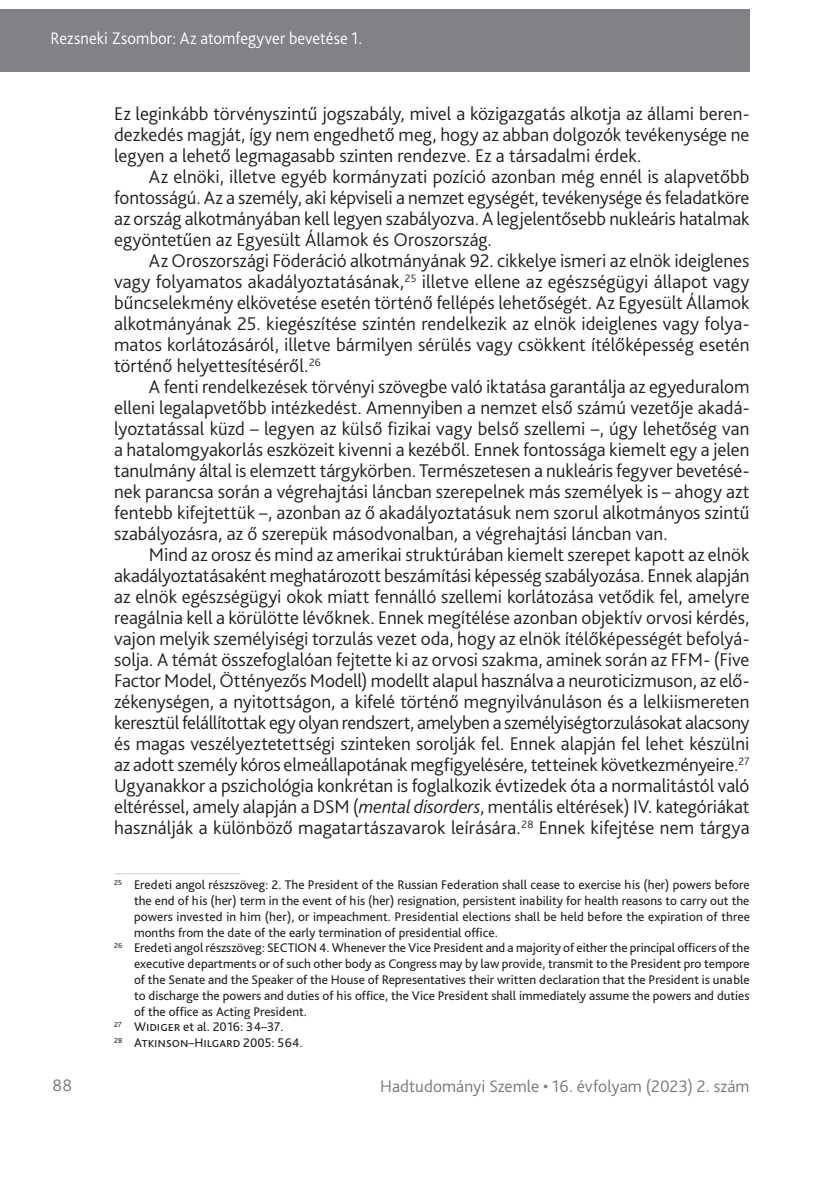
<style>
.page{position:relative;width:834px;height:1181px;background:#fff}
.page>*{position:absolute;margin:0;border:0;box-sizing:border-box;transform-origin:0 0}
._1__Body{font:300 19.25px/21px "Bliss Pro";color:#231f20;text-align:justify}
._2__Body_1st_paragraph{font:300 19.25px/21px "Bliss Pro";color:#231f20;text-align:justify}
.t1{font:300 17.5px "Bliss Pro";letter-spacing:.005em;color:#767a7c}
.t2{font:300 17.5px "Bliss Pro";letter-spacing:.015em;color:#fff;scale:.95 1}
.Lábjegyzet{font:13.12px/15.8px "Bliss Pro";color:#231f20;text-align:justify}
.s1{font-style:italic}
</style>
<div class="page">
<div style="left:0;top:9px;width:749px;height:63px;background:#808285"></div>
<hr style="left:114px;top:873px;width:126px;height:1px;background:#d1d2d4">
<p class="t2" style="left:51px;top:27px;width:329px">Rezsneki Zsombor: Az atomfegyver bevetése 1.</p>
<p class="_2__Body_1st_paragraph" style="left:114px;top:103px;width:636px">Ez leginkább törvényszintű jogszabály, mivel a közigazgatás alkotja az állami beren&shy;dezkedés magját, így nem engedhető meg, hogy az abban dolgozók tevékenysége ne legyen a lehető legmagasabb szinten rendezve. Ez a társadalmi érdek.</p>
<p class="_1__Body" style="left:114px;top:166px;width:636px;text-indent:35px">Az elnöki, illetve egyéb kormányzati pozíció azonban még ennél is alapvetőbb fontosságú. Az a személy, aki képviseli a nemzet egységét, tevékenysége és feladatköre az ország alkotmányában kell legyen szabályozva. A legjelentősebb nukleáris hatalmak egyöntetűen az Egyesült Államok és Oroszország.</p>
<p class="_1__Body" style="left:114px;top:250px;width:637px;text-indent:35px">Az Oroszországi Föderáció alkotmányának 92. cikkelye ismeri az elnök ideiglenes vagy folyamatos akadályoztatásának,<sup>25</sup> illetve ellene az egészségügyi állapot vagy bűncselekmény elkövetése esetén történő fellépés lehetőségét. Az Egyesült Államok alkotmányának 25. kiegészítése szintén rendelkezik az elnök ideiglenes vagy folya&shy;matos korlátozásáról, illetve bármilyen sérülés vagy csökkent ítélőképesség esetén történő helyettesítéséről.<sup>26</sup></p>
<p class="_1__Body" style="left:114px;top:376px;width:636px;text-indent:35px">A fenti rendelkezések törvényi szövegbe való iktatása garantálja az egyeduralom elleni legalapvetőbb intézkedést. Amennyiben a nemzet első számú vezetője akadá&shy;lyoztatással küzd – legyen az külső fizikai vagy belső szellemi –, úgy lehetőség van a hatalomgyakorlás eszközeit kivenni a kezéből. Ennek fontossága kiemelt egy a jelen tanulmány által is elemzett tárgykörben. Természetesen a nukleáris fegyver bevetésé&shy;nek parancsa során a végrehajtási láncban szerepelnek más személyek is – ahogy azt fentebb kifejtettük –, azonban az ő akadályoztatásuk nem szorul alkotmányos szintű szabályozásra, az ő szerepük másodvonalban, a végrehajtási láncban van.</p>
<p class="_1__Body" style="left:114px;top:544px;width:637px;text-indent:35px">Mind az orosz és mind az amerikai struktúrában kiemelt szerepet kapott az elnök akadályoztatásaként meghatározott beszámítási képesség szabályozása. Ennek alapján az elnök egészségügyi okok miatt fennálló szellemi korlátozása vetődik fel, amelyre reagálnia kell a körülötte lévőknek. Ennek megítélése azonban objektív orvosi kérdés, vajon melyik személyiségi torzulás vezet oda, hogy az elnök ítélőképességét befolyá&shy;solja. A témát összefoglalóan fejtette ki az orvosi szakma, aminek során az FFM- (Five Factor Model, Öttényezős Modell) modellt alapul használva a neuroticizmuson, az elő&shy;zékenységen, a nyitottságon, a kifelé történő megnyilvánuláson és a lelkiismereten keresztül felállítottak egy olyan rendszert, amelyben a személyiségtorzulásokat alacsony és magas veszélyeztetettségi szinteken sorolják fel. Ennek alapján fel lehet készülni az adott személy kóros elmeállapotának megfigyelésére, tetteinek következményeire.<sup>27<br></sup>Ugyanakkor a pszichológia konkrétan is foglalkozik évtizedek óta a normalitástól való eltéréssel, amely alapján a DSM (<span class="s1">mental disorders</span>, mentális eltérések) IV. kategóriákat használják a különböző magatartászavarok leírására.<sup>28</sup> Ennek kifejtése nem tárgya</p>
<p class="Lábjegyzet" style="left:134px;top:877px;width:617px;text-indent:-20px"><sup>25</sup> Eredeti angol részszöveg: 2. The President of the Russian Federation shall cease to exercise his (her) powers before the end of his (her) term in the event of his (her) resignation, persistent inability for health reasons to carry out the powers invested in him (her), or impeachment. Presidential elections shall be held before the expiration of three months from the date of the early termination of presidential office.</p>
<p class="Lábjegyzet" style="left:134px;top:940px;width:617px;text-indent:-20px"><sup>26</sup> Eredeti angol részszöveg: SECTION 4. Whenever the Vice President and a majority of either the principal officers of the executive departments or of such other body as Congress may by law provide, transmit to the President pro tempore of the Senate and the Speaker of the House of Representatives their written declaration that the President is unable to discharge the powers and duties of his office, the Vice President shall immediately assume the powers and duties of the office as Acting President.</p>
<p class="Lábjegyzet" style="left:114px;top:1018px;width:171px"><sup>27</sup> Widiger et al. 2016: 34–37.</p>
<p class="Lábjegyzet" style="left:114px;top:1034px;width:190px"><sup>28</sup> Atkinson–Hilgard 2005: 564.</p>
<p class="t1" style="left:52px;top:1074px;width:21px">88</p>
<p class="t1" style="left:380px;top:1075px;width:371px">Hadtudományi Szemle • 16. évfolyam (2023) 2. szám</p>
</div>
